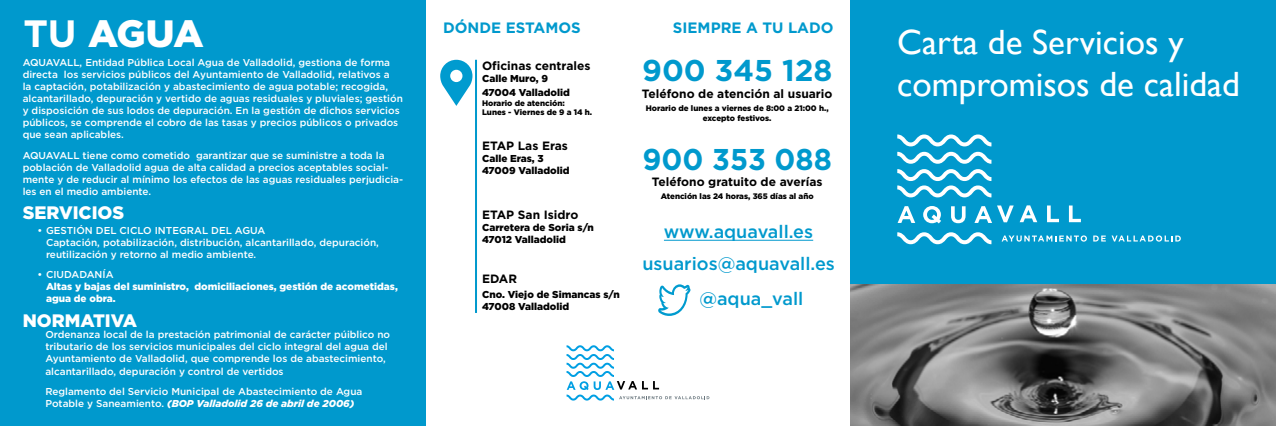
<style>
.page{position:relative;width:1276px;height:426px;background:#fff}
.page>*{position:absolute;margin:0;border:0;box-sizing:border-box;transform-origin:0 0}
.t1{font:900 38px "Gotham";color:#fff}
.t2{font:35px/42px "Gill Sans";color:#fff}
.t3{font:700 30px "Gotham";color:#0099cd}
.t4{font:700 30px "Gotham";color:#0099cd;scale:.96 1}
.t5{font:500 18px/31.3px "Gotham";color:#0099cd;text-align:center}
.t6{font:900 18px "Gotham";color:#fff}
.t7{font:700 15px "Gotham";color:#0099cd}
.t8{font:700 12px "Gotham";color:#000}
.t9{font:500 10px/12px "Gotham";color:#fff}
.t10{font:900 10px/12px "Gotham";color:#000}
.t11{font:900 10px/12px "Gotham";color:#fff}
.t12{font:900 8px/9.6px "Gotham";color:#000}
.s1{font-weight:700}
.s2{font-weight:900;font-style:italic}
</style>
<div class="page">
<div style="left:850px;top:0;width:426px;height:283px;background:#0099cd"></div>
<div style="left:0;top:0;width:425px;height:425px;background:#0099cd"></div>
<img style="left:850px;top:283px;width:426px;height:142px">
<svg style="left:1002px;top:235px;width:85px;height:6px"></svg>
<svg style="left:1093px;top:235px;width:12px;height:6px"></svg>
<svg style="left:1111px;top:235px;width:69px;height:6px"></svg>
<svg style="left:897px;top:206px;width:18px;height:17px"></svg>
<svg style="left:923px;top:206px;width:18px;height:17px"></svg>
<svg style="left:951px;top:206px;width:14px;height:17px"></svg>
<svg style="left:974px;top:205px;width:39px;height:18px"></svg>
<svg style="left:1019px;top:205px;width:18px;height:17px"></svg>
<svg style="left:1047px;top:205px;width:12px;height:17px"></svg>
<svg style="left:1069px;top:205px;width:12px;height:17px"></svg>
<svg style="left:897px;top:232px;width:94px;height:12px"></svg>
<svg style="left:897px;top:169px;width:94px;height:28px"></svg>
<svg style="left:897px;top:152px;width:94px;height:11px"></svg>
<svg style="left:897px;top:134px;width:94px;height:12px"></svg>
<svg style="left:566px;top:345px;width:143px;height:55px"></svg>
<hr style="left:664px;top:239px;width:149px;height:1px;background:#0099cd">
<svg style="left:658px;top:284px;width:32px;height:31px"></svg>
<svg style="left:440px;top:60px;width:32px;height:46px"></svg>
<hr style="left:475px;top:60px;width:2px;height:252px;background:#0099cd">
<h1 class="t1" style="left:23px;top:11px;width:182px"><span class="s1">TU</span> AGUA</h1>
<p class="t9" style="left:23px;top:56px;width:382px">AQUAVALL, Entidad Pública Local Agua de Valladolid, gestiona de forma directa los servicios públicos del Ayuntamiento de Valladolid, relativos a<br>la captación, potabilización y abastecimiento de agua potable; recogida, alcantarillado, depuración y vertido de aguas residuales y pluviales; gestión y disposición de sus lodos de depuración. En la gestión de dichos servicios públicos, se comprende el cobro de las tasas y precios públicos o privados que sean aplicables.</p>
<p class="t9" style="left:23px;top:149px;width:382px">AQUAVALL tiene como cometido garantizar que se suministre a toda la población de Valladolid agua de alta calidad a precios aceptables social&shy;mente y de reducir al mínimo los efectos de las aguas residuales perjudicia&shy;les en el medio ambiente.</p>
<p class="t9" style="left:46px;top:223px;width:334px;text-indent:-8px">• GESTIÓN DEL CICLO INTEGRAL DEL AGUA<br>Captación, potabilización, distribución, alcantarillado, depuración, reutilización y retorno al medio ambiente.</p>
<p class="t9" style="left:38px;top:268px;width:78px">• CIUDADANÍA</p>
<p class="t11" style="left:46px;top:280px;width:353px">Altas y bajas del suministro, domiciliaciones, gestión de acometidas, agua de obra.</p>
<h3 class="t6" style="left:23px;top:310px;width:116px">NORMATIVA</h3>
<h3 class="t6" style="left:23px;top:201px;width:103px">SERVICIOS</h3>
<p class="t9" style="left:45px;top:328px;width:346px">Ordenanza local de la prestación patrimonial de carácter púiblico no tributario de los servicios municipales del ciclo integral del agua del Ayuntamiento de Valladolid, que comprende los de abastecimiento, alcantarillado, depuración y control de vertidos</p>
<p class="t9" style="left:45px;top:385px;width:318px">Reglamento del Servicio Municipal de Abastecimiento de Agua<br>Potable y Saneamiento. <span class="s2">(BOP Valladolid 26 de abril de 2006)</span></p>
<h3 class="t7" style="left:443px;top:19px;width:139px">DÓNDE ESTAMOS</h3>
<h3 class="t7" style="left:673px;top:19px;width:162px">SIEMPRE A TU LADO</h3>
<p class="t8" style="left:482px;top:58px;width:110px">Oficinas centrales</p>
<p class="t10" style="left:482px;top:71px;width:89px;line-height:14.4px">Calle Muro, 9<br>47004 Valladolid</p>
<p class="t12" style="left:482px;top:98px;width:112px">Horario de atención:<br>Lunes - Viernes de 9 a 14 h.</p>
<p class="t8" style="left:482px;top:139px;width:87px">ETAP Las Eras</p>
<p class="t10" style="left:482px;top:152px;width:89px">Calle Eras, 3<br>47009 Valladolid</p>
<p class="t8" style="left:482px;top:207px;width:98px">ETAP San Isidro</p>
<p class="t10" style="left:482px;top:221px;width:113px">Carretera de Soria s/n<br>47012 Valladolid</p>
<p class="t8" style="left:482px;top:272px;width:36px">EDAR</p>
<p class="t10" style="left:482px;top:287px;width:139px">Cno. Viejo de Simancas s/n<br>47008 Valladolid</p>
<h3 class="t3" style="left:642px;top:53px;width:192px">900 345 128</h3>
<p class="t8" style="left:642px;top:86px;width:192px">Teléfono de atención al usuario</p>
<p class="t12" style="left:646px;top:103px;width:184px;text-align:center">Horario de lunes a viernes de 8:00 a 21:00 h., excepto festivos.</p>
<h3 class="t4" style="left:642px;top:141px;width:199px">900 353 088</h3>
<p class="t8" style="left:652px;top:174px;width:172px">Teléfono gratuito de averías</p>
<p class="t12" style="left:661px;top:191px;width:154px">Atención las 24 horas, 365 días al año</p>
<h3 class="t5" style="left:642px;top:216px;width:194px">www.aquavall.es usuarios@aquavall.es</h3>
<h3 class="t5" style="left:699px;top:282px;width:105px">@aqua_vall</h3>
<h2 class="t2" style="left:897px;top:22px;width:344px">Carta de Servicios y compromisos de calidad</h2>
</div>
